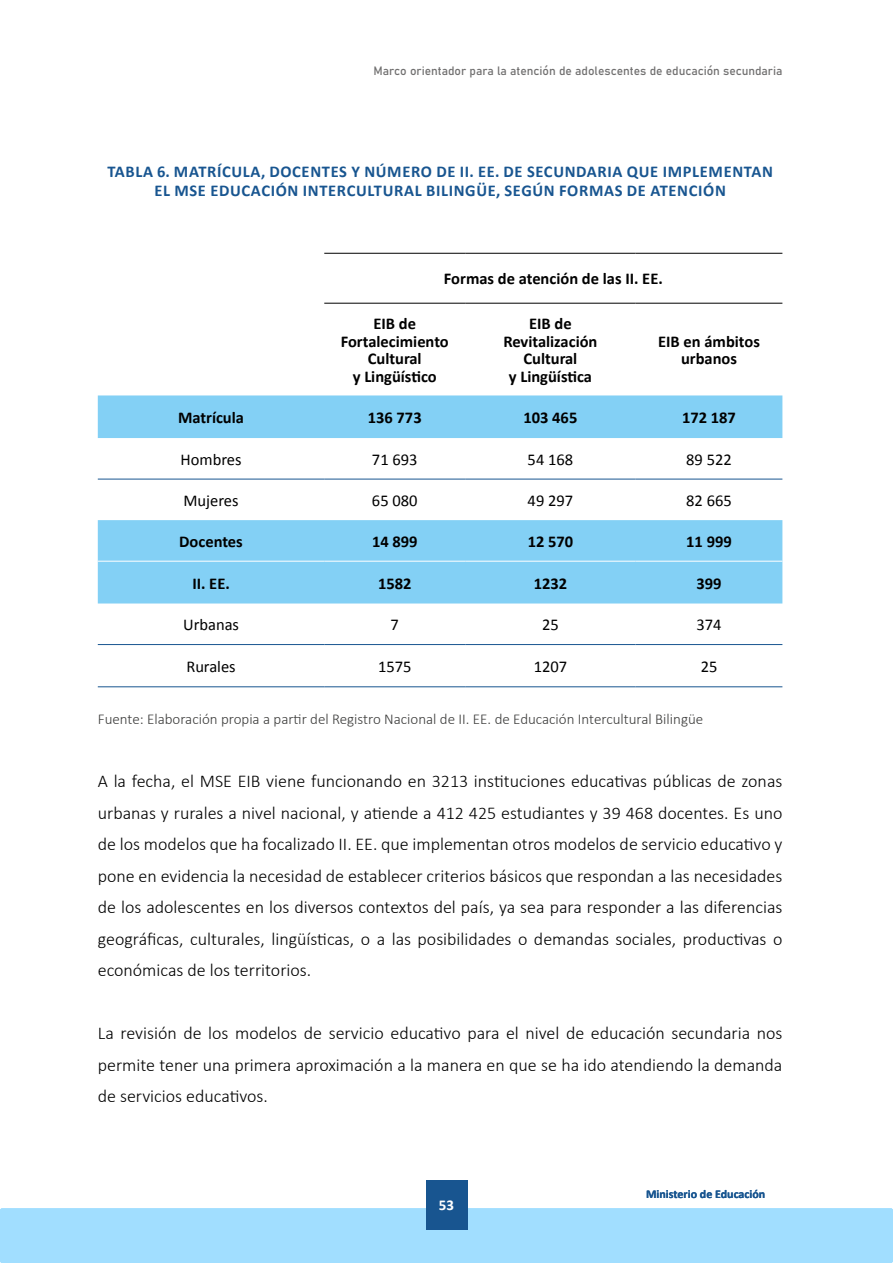
<style>
.page{position:relative;width:893px;height:1263px;background:#fff}
.page>*{position:absolute;margin:0;border:0;box-sizing:border-box;transform-origin:0 0}
.t1{font:300 18px/31.5px "Calibri";color:#000;text-align:justify}
.t2{font:700 16.5px/17.9px "Calibri";color:#000;text-align:center}
.t3{font:700 16.5px/19.8px "Calibri";letter-spacing:.04em;color:#185590;text-align:center}
.t4{font:16.5px "Calibri";color:#000}
.t5{font:300 15px "Calibri";color:#3c3c3b}
.t6{font:700 15px "Calibri";color:#fff}
.t7{font:12px "Bahnschrift";color:#706f6f}
.t8{font:700 12px "Calibri";color:#185590}
</style>
<div class="page">
<div style="left:0;top:1208px;width:893px;height:55px;background:#a1deff;border-radius:2px"></div>
<div style="left:426px;top:1180px;width:41px;height:49px;background:#185590"></div>
<svg style="left:98px;top:395px;width:684px;height:208px;fill:#83d0f5"></svg>
<hr style="left:324px;top:253px;width:141px;height:1px;background:#000">
<hr style="left:465px;top:253px;width:171px;height:1px;background:#000">
<hr style="left:636px;top:253px;width:146px;height:1px;background:#000">
<hr style="left:324px;top:303px;width:141px;height:1px;background:#000">
<hr style="left:465px;top:303px;width:171px;height:1px;background:#000">
<hr style="left:636px;top:303px;width:146px;height:1px;background:#000">
<hr style="left:98px;top:479px;width:226px;height:1px;background:#185590">
<hr style="left:324px;top:479px;width:141px;height:1px;background:#185590">
<hr style="left:465px;top:479px;width:171px;height:1px;background:#185590">
<hr style="left:636px;top:479px;width:146px;height:1px;background:#185590">
<hr style="left:98px;top:644px;width:226px;height:1px;background:#185590">
<hr style="left:324px;top:644px;width:141px;height:1px;background:#185590">
<hr style="left:465px;top:644px;width:171px;height:1px;background:#185590">
<hr style="left:636px;top:644px;width:146px;height:1px;background:#185590">
<hr style="left:98px;top:686px;width:226px;height:1px;background:#185590">
<hr style="left:324px;top:686px;width:141px;height:1px;background:#185590">
<hr style="left:465px;top:686px;width:171px;height:1px;background:#185590">
<hr style="left:636px;top:686px;width:146px;height:1px;background:#185590">
<hr style="left:98px;top:561px;width:226px;height:1px;background:#fff">
<hr style="left:324px;top:561px;width:141px;height:1px;background:#fff">
<hr style="left:465px;top:561px;width:171px;height:1px;background:#fff">
<hr style="left:636px;top:561px;width:146px;height:1px;background:#fff">
<p class="t7" style="left:374px;top:61px;width:410px">Marco orientador para la atención de adolescentes de educación secundaria</p>
<p class="t3" style="left:107px;top:161px;width:667px">TABLA 6. MATRÍCULA, DOCENTES Y NÚMERO DE II. EE. DE SECUNDARIA QUE IMPLEMENTAN<br>EL MSE EDUCACIÓN INTERCULTURAL BILINGÜE, SEGÚN FORMAS DE ATENCIÓN</p>
<p class="t2" style="left:444px;top:270px;width:220px">Formas de atención de las II. EE.</p>
<p class="t2" style="left:341px;top:314px;width:110px">EIB de<br>Fortalecimiento<br>Cultural<br>y Lingüístico</p>
<p class="t2" style="left:503px;top:314px;width:96px">EIB de<br>Revitalización<br>Cultural<br>y Lingüística</p>
<p class="t2" style="left:658px;top:332px;width:103px">EIB en ámbitos urbanos</p>
<p class="t2" style="left:178px;top:408px;width:68px">Matrícula</p>
<p class="t2" style="left:368px;top:408px;width:55px">136 773</p>
<p class="t2" style="left:523px;top:408px;width:55px">103 465</p>
<p class="t2" style="left:682px;top:408px;width:55px">172 187</p>
<p class="t4" style="left:181px;top:449px;width:63px">Hombres</p>
<p class="t4" style="left:372px;top:449px;width:47px">71 693</p>
<p class="t4" style="left:528px;top:449px;width:47px">54 168</p>
<p class="t4" style="left:686px;top:449px;width:47px">89 522</p>
<p class="t4" style="left:183px;top:490px;width:57px">Mujeres</p>
<p class="t4" style="left:372px;top:490px;width:47px">65 080</p>
<p class="t4" style="left:528px;top:490px;width:47px">49 297</p>
<p class="t4" style="left:686px;top:490px;width:47px">82 665</p>
<p class="t2" style="left:179px;top:532px;width:65px">Docentes</p>
<p class="t2" style="left:372px;top:532px;width:47px">14 899</p>
<p class="t2" style="left:528px;top:532px;width:47px">12 570</p>
<p class="t2" style="left:686px;top:532px;width:47px">11 999</p>
<p class="t2" style="left:192px;top:574px;width:39px">II. EE.</p>
<p class="t2" style="left:378px;top:574px;width:35px">1582</p>
<p class="t2" style="left:534px;top:574px;width:35px">1232</p>
<p class="t2" style="left:696px;top:574px;width:27px">399</p>
<p class="t4" style="left:183px;top:614px;width:57px">Urbanas</p>
<p class="t4" style="left:391px;top:614px;width:10px">7</p>
<p class="t4" style="left:542px;top:614px;width:18px">25</p>
<p class="t4" style="left:696px;top:614px;width:27px">374</p>
<p class="t4" style="left:186px;top:656px;width:51px">Rurales</p>
<p class="t4" style="left:378px;top:656px;width:35px">1575</p>
<p class="t4" style="left:534px;top:656px;width:35px">1207</p>
<p class="t4" style="left:701px;top:656px;width:18px">25</p>
<p class="t5" style="left:98px;top:709px;width:607px">Fuente: Elaboración propia a partir del Registro Nacional de II. EE. de Educación Intercultural Bilingüe</p>
<p class="t1" style="left:98px;top:765px;width:686px">A la fecha, el MSE EIB viene funcionando en 3213 instituciones educativas públicas de zonas urbanas y rurales a nivel nacional, y atiende a 412 425 estudiantes y 39 468 docentes. Es uno de los modelos que ha focalizado II. EE. que implementan otros modelos de servicio educativo y pone en evidencia la necesidad de establecer criterios básicos que respondan a las necesidades de los adolescentes en los diversos contextos del país, ya sea para responder a las diferencias geográficas, culturales, lingüísticas, o a las posibilidades o demandas sociales, productivas o económicas de los territorios.</p>
<p class="t1" style="left:98px;top:1017px;width:686px">La revisión de los modelos de servicio educativo para el nivel de educación secundaria nos permite tener una primera aproximación a la manera en que se ha ido atendiendo la demanda de servicios educativos.</p>
<p class="t6" style="left:439px;top:1195px;width:17px">53</p>
<p class="t8" style="left:646px;top:1185px;width:121px">Ministerio de Educación</p>
</div>
